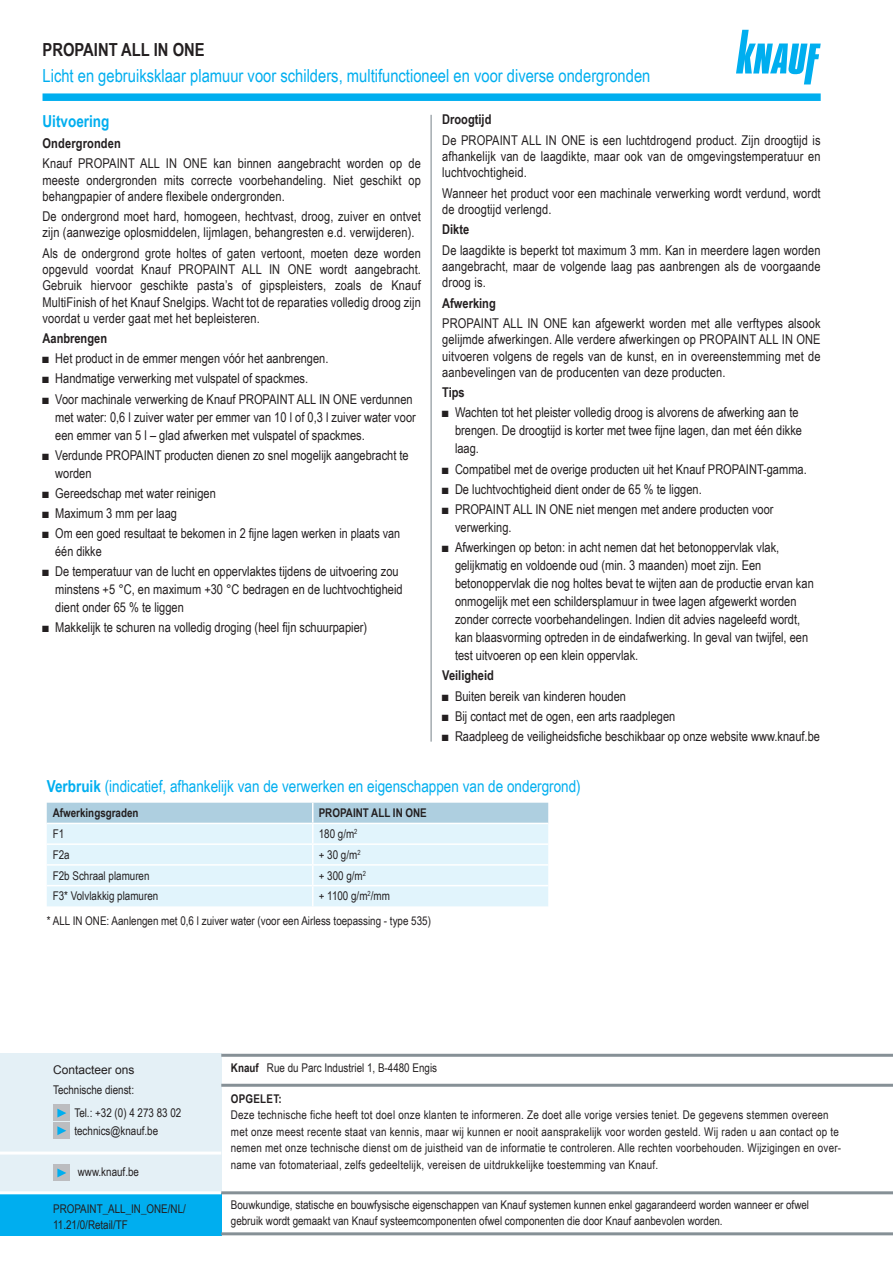
<style>
.page{position:relative;width:893px;height:1263px;background:#fff}
.page>*{position:absolute;margin:0;border:0;box-sizing:border-box;transform-origin:0 0}
.t1{font:18px "Arial Narrow";color:#00aeef}
.t2{font:700 18px "Arial Narrow";color:#231f20}
._2-Titres_textes{font:16.5px "Arial Narrow";color:#00aeef}
._2-Titres_textes-2{font:700 16.5px "Arial Narrow";color:#00aeef}
._3-Texte_cour{font:13.5px/16.2px "Arial Narrow";color:#231f20}
._3-Texte_cour-2{font:700 13.5px "Arial Narrow";color:#231f20}
._3-Titre_texte_cour{font:700 13.5px "Arial Narrow";letter-spacing:.01em;color:#231f20}
._4-Texte_tableau{font:12px/16px "Arial Narrow";color:#231f20}
._5-Info_fin{font:12px/16.5px "Arial Narrow";letter-spacing:.02em;color:#231f20}
._4-Texte_tableau-2{font:700 12px "Arial Narrow";color:#231f20}
._4-Texte_tableau-3{font:12px "Arial";color:#231f20}
.s1{font-weight:700}
</style>
<div class="page">
<div style="left:43px;top:93px;width:778px;height:8px;background:#00aeef"></div>
<div style="left:0;top:1054px;width:221px;height:139px;background:#e4f0f6"></div>
<div style="left:0;top:1193px;width:221px;height:42px;background:#00aeef"></div>
<hr style="left:0;top:1151px;width:221px;height:3px;background:#fff">
<hr style="left:0;top:1191px;width:221px;height:3px;background:#fff">
<hr style="left:221px;top:1054px;width:672px;height:3px;background:#869096">
<hr style="left:221px;top:1084px;width:672px;height:3px;background:#869096">
<hr style="left:221px;top:1191px;width:672px;height:3px;background:#869096">
<hr style="left:221px;top:1232px;width:672px;height:3px;background:#869096">
<hr style="left:431px;top:115px;width:1px;height:627px;background:#869096">
<svg style="left:736px;top:30px;width:85px;height:54px"></svg>
<svg style="left:47px;top:803px;width:501px;height:103px;background:#d8edf6"></svg>
<div style="left:53px;top:1104px;width:16px;height:16px;background:#bcbdc0"></div>
<div style="left:53px;top:1123px;width:16px;height:16px;background:#bcbdc0"></div>
<div style="left:53px;top:1165px;width:16px;height:16px;background:#bcbdc0"></div>
<svg style="left:57px;top:1108px;width:9px;height:9px"></svg>
<svg style="left:57px;top:1126px;width:9px;height:9px"></svg>
<svg style="left:57px;top:1168px;width:9px;height:9px"></svg>
<p class="t2" style="left:43px;top:36px;width:164px">PROPAINT ALL IN ONE</p>
<p class="t1" style="left:43px;top:62px;width:609px">Licht en gebruiksklaar plamuur voor schilders, multifunctioneel en voor diverse ondergronden</p>
<p class="_2-Titres_textes-2" style="left:43px;top:108px;width:68px">Uitvoering</p>
<p class="_3-Titre_texte_cour" style="left:43px;top:133px;width:80px">Ondergronden</p>
<p class="_3-Texte_cour" style="left:43px;top:155px;width:380px;text-align:justify">Knauf PROPAINT ALL IN ONE kan binnen aangebracht worden op de meeste ondergronden mits correcte voorbehandeling. Niet geschikt op behangpapier of andere flexibele ondergronden.</p>
<p class="_3-Texte_cour" style="left:43px;top:208px;width:380px">De ondergrond moet hard, homogeen, hechtvast, droog, zuiver en ontvet zijn (aanwezige oplosmiddelen, lijmlagen, behangresten e.d. verwijderen).</p>
<p class="_3-Texte_cour" style="left:43px;top:245px;width:380px;text-align:justify">Als de ondergrond grote holtes of gaten vertoont, moeten deze worden opgevuld voordat Knauf PROPAINT ALL IN ONE wordt aangebracht.<br>Gebruik hiervoor geschikte pasta’s of gipspleisters, zoals de Knauf MultiFinish of het Knauf Snelgips. Wacht tot de reparaties volledig droog zijn voordat u verder gaat met het bepleisteren.</p>
<p class="_3-Texte_cour-2" style="left:43px;top:328px;width:66px">Aanbrengen</p>
<p class="_3-Texte_cour" style="left:43px;top:350px;width:287px">■ Het product in de emmer mengen vóór het aanbrengen.</p>
<p class="_3-Texte_cour" style="left:43px;top:370px;width:267px">■ Handmatige verwerking met vulspatel of spackmes.</p>
<p class="_3-Texte_cour" style="left:55px;top:389px;width:362px;line-height:18px;text-indent:-13px">■ Voor machinale verwerking de Knauf PROPAINT ALL IN ONE verdunnen met water: 0,6 l zuiver water per emmer van 10 l of 0,3 l zuiver water voor een emmer van 5 l – glad afwerken met vulspatel of spackmes.</p>
<p class="_3-Texte_cour" style="left:55px;top:445px;width:355px;line-height:18px;text-indent:-13px">■ Verdunde PROPAINT producten dienen zo snel mogelijk aangebracht te worden</p>
<p class="_3-Texte_cour" style="left:43px;top:484px;width:175px">■ Gereedschap met water reinigen</p>
<p class="_3-Texte_cour" style="left:43px;top:505px;width:136px">■ Maximum 3 mm per laag</p>
<p class="_3-Texte_cour" style="left:55px;top:524px;width:346px;line-height:18px;text-indent:-13px">■ Om een goed resultaat te bekomen in 2 fijne lagen werken in plaats van één dikke</p>
<p class="_3-Texte_cour" style="left:55px;top:562px;width:349px;line-height:18px;text-indent:-13px">■ De temperatuur van de lucht en oppervlaktes tijdens de uitvoering zou minstens +5 °C, en maximum +30 °C bedragen en de luchtvochtigheid dient onder 65 % te liggen</p>
<p class="_3-Texte_cour" style="left:43px;top:619px;width:326px">■ Makkelijk te schuren na volledig droging (heel fijn schuurpapier)</p>
<p class="_3-Texte_cour-2" style="left:442px;top:109px;width:51px">Droogtijd</p>
<p class="_3-Texte_cour" style="left:442px;top:132px;width:380px;text-align:justify">De PROPAINT ALL IN ONE is een luchtdrogend product. Zijn droogtijd is afhankelijk van de laagdikte, maar ook van de omgevingstemperatuur en luchtvochtigheid.</p>
<p class="_3-Texte_cour" style="left:442px;top:184px;width:380px">Wanneer het product voor een machinale verwerking wordt verdund, wordt de droogtijd verlengd.</p>
<p class="_3-Texte_cour-2" style="left:442px;top:219px;width:29px">Dikte</p>
<p class="_3-Texte_cour" style="left:442px;top:242px;width:380px;text-align:justify">De laagdikte is beperkt tot maximum 3 mm. Kan in meerdere lagen worden aangebracht, maar de volgende laag pas aanbrengen als de voorgaande droog is.</p>
<p class="_3-Texte_cour-2" style="left:442px;top:293px;width:55px">Afwerking</p>
<p class="_3-Texte_cour" style="left:442px;top:315px;width:380px;text-align:justify">PROPAINT ALL IN ONE kan afgewerkt worden met alle verftypes alsook gelijmde afwerkingen. Alle verdere afwerkingen op PROPAINT ALL IN ONE uitvoeren volgens de regels van de kunst, en in overeenstemming met de aanbevelingen van de producenten van deze producten.</p>
<p class="_3-Texte_cour-2" style="left:442px;top:382px;width:24px">Tips</p>
<p class="_3-Texte_cour" style="left:455px;top:403px;width:349px;line-height:18px;text-indent:-13px">■ Wachten tot het pleister volledig droog is alvorens de afwerking aan te brengen. De droogtijd is korter met twee fijne lagen, dan met één dikke laag.</p>
<p class="_3-Texte_cour" style="left:442px;top:460px;width:366px">■ Compatibel met de overige producten uit het Knauf PROPAINT-gamma.</p>
<p class="_3-Texte_cour" style="left:442px;top:480px;width:261px">■ De luchtvochtigheid dient onder de 65 % te liggen.</p>
<p class="_3-Texte_cour" style="left:455px;top:499px;width:320px;line-height:18px;text-indent:-13px">■ PROPAINT ALL IN ONE niet mengen met andere producten voor verwerking.</p>
<p class="_3-Texte_cour" style="left:455px;top:538px;width:360px;line-height:18px;text-indent:-13px">■ Afwerkingen op beton: in acht nemen dat het betonoppervlak vlak, gelijkmatig en voldoende oud (min. 3 maanden) moet zijn. Een betonoppervlak die nog holtes bevat te wijten aan de productie ervan kan onmogelijk met een schildersplamuur in twee lagen afgewerkt worden zonder correcte voorbehandelingen. Indien dit advies nageleefd wordt, kan blaasvorming optreden in de eindafwerking. In geval van twijfel, een test uitvoeren op een klein oppervlak.</p>
<p class="_3-Texte_cour-2" style="left:442px;top:665px;width:53px">Veiligheid</p>
<p class="_3-Texte_cour" style="left:442px;top:687px;width:185px">■ Buiten bereik van kinderen houden</p>
<p class="_3-Texte_cour" style="left:442px;top:707px;width:235px">■ Bij contact met de ogen, een arts raadplegen</p>
<p class="_3-Texte_cour" style="left:442px;top:727px;width:379px">■ Raadpleeg de veiligheidsfiche beschikbaar op onze website www.knauf.be</p>
<p class="_2-Titres_textes" style="left:47px;top:774px;width:536px"><span class="s1">Verbruik</span> (indicatief, afhankelijk van de verwerken en eigenschappen van de ondergrond)</p>
<p class="_4-Texte_tableau-2" style="left:53px;top:804px;width:87px">Afwerkingsgraden</p>
<p class="_4-Texte_tableau-2" style="left:319px;top:804px;width:110px">PROPAINT ALL IN ONE</p>
<p class="_4-Texte_tableau" style="left:53px;top:825px;width:13px">F1</p>
<p class="_4-Texte_tableau" style="left:319px;top:825px;width:40px">180 g/m<sup>2</sup></p>
<p class="_4-Texte_tableau" style="left:53px;top:846px;width:18px">F2a</p>
<p class="_4-Texte_tableau" style="left:319px;top:846px;width:43px">+ 30 g/m<sup>2</sup></p>
<p class="_4-Texte_tableau" style="left:53px;top:867px;width:98px">F2b Schraal plamuren</p>
<p class="_4-Texte_tableau" style="left:319px;top:867px;width:49px">+ 300 g/m<sup>2</sup></p>
<p class="_4-Texte_tableau" style="left:53px;top:888px;width:107px">F3* Volvlakkig plamuren</p>
<p class="_4-Texte_tableau" style="left:319px;top:888px;width:73px">+ 1100 g/m<sup>2</sup>/mm</p>
<p class="_4-Texte_tableau" style="left:47px;top:912px;width:386px">* ALL IN ONE: Aanlengen met 0,6 l zuiver water (voor een Airless toepassing - type 535)</p>
<p class="_4-Texte_tableau-3" style="left:53px;top:1062px;width:83px">Contacteer ons</p>
<p class="_4-Texte_tableau" style="left:53px;top:1081px;width:82px">Technische dienst:</p>
<p class="_4-Texte_tableau" style="left:74px;top:1104px;width:108px">Tel.: +32 (0) 4 273 83 02</p>
<p class="_4-Texte_tableau" style="left:74px;top:1122px;width:85px">technics@knauf.be</p>
<p class="_4-Texte_tableau" style="left:78px;top:1163px;width:63px">www.knauf.be</p>
<p class="_4-Texte_tableau" style="left:53px;top:1200px;width:134px">PROPAINT_ALL_IN_ONE/NL/</p>
<p class="_4-Texte_tableau" style="left:53px;top:1216px;width:76px">11.21/0/Retail/TF</p>
<p class="_4-Texte_tableau" style="left:231px;top:1059px;width:208px"><span class="s1">Knauf</span> Rue du Parc Industriel 1, B-4480 Engis</p>
<p class="_5-Info_fin" style="left:231px;top:1090px;width:612px"><span class="s1">OPGELET:<br></span>Deze technische fiche heeft tot doel onze klanten te informeren. Ze doet alle vorige versies teniet. De gegevens stemmen overeen met onze meest recente staat van kennis, maar wij kunnen er nooit aansprakelijk voor worden gesteld. Wij raden u aan contact op te nemen met onze technische dienst om de juistheid van de informatie te controleren. Alle rechten voorbehouden. Wijzigingen en over&shy;name van fotomateriaal, zelfs gedeeltelijk, vereisen de uitdrukkelijke toestemming van Knauf.</p>
<p class="_4-Texte_tableau" style="left:231px;top:1196px;width:580px">Bouwkundige, statische en bouwfysische eigenschappen van Knauf systemen kunnen enkel gagarandeerd worden wanneer er ofwel gebruik wordt gemaakt van Knauf systeemcomponenten ofwel componenten die door Knauf aanbevolen worden.</p>
</div>
